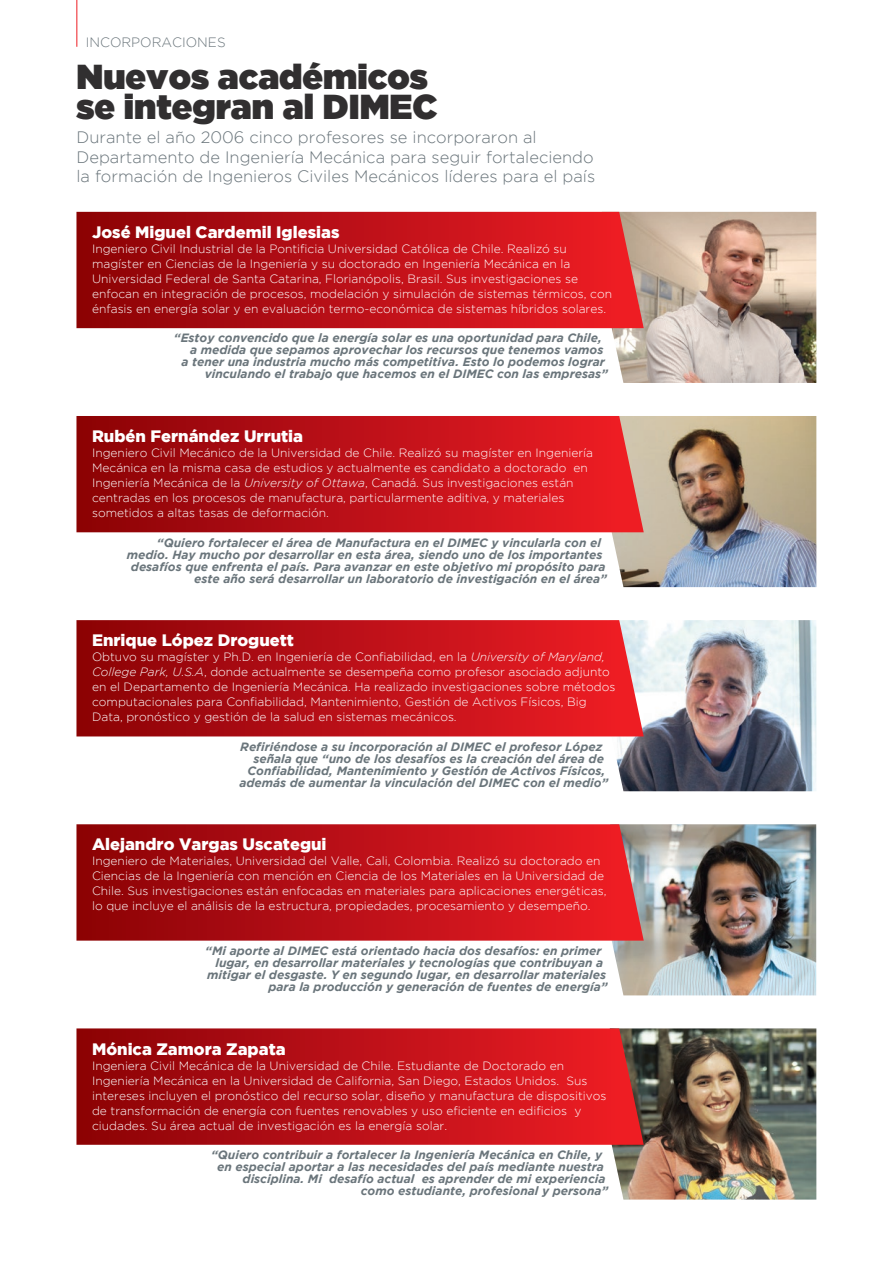
<style>
.page{position:relative;width:893px;height:1263px;background:#fff}
.page>*{position:absolute;margin:0;border:0;box-sizing:border-box;transform-origin:0 0}
.t1{font:34.5px/30px "Gotham Ultra";color:#312f30}
.t2{font:300 16.5px/19.5px "Gotham";color:#6a757b}
.t3{font:900 16.5px "Gotham";color:#fff}
.t4{font:300 13.5px "Gotham";color:#6a757b}
.t5{font:300 12px/15px "Gotham";color:#fff}
.t6{font:italic 700 12px "Gotham";color:#6a757b}
.s1{font-style:italic}
</style>
<div class="page">
<img style="left:602px;top:212px;width:214px;height:171px">
<svg style="left:76px;top:212px;width:568px;height:116px;background:#bc1319"></svg>
<img style="left:587px;top:416px;width:229px;height:171px">
<svg style="left:76px;top:416px;width:568px;height:116px;background:#bc141a"></svg>
<img style="left:609px;top:620px;width:207px;height:171px">
<svg style="left:76px;top:620px;width:568px;height:116px;background:#bd151b"></svg>
<img style="left:612px;top:824px;width:204px;height:171px">
<svg style="left:76px;top:824px;width:568px;height:117px;background:#bc151b"></svg>
<img style="left:611px;top:1028px;width:205px;height:171px">
<svg style="left:76px;top:1028px;width:568px;height:117px;background:#bb1319"></svg>
<hr style="left:76px;top:0;width:1px;height:47px;background:#ee1d23">
<p class="t4" style="left:86px;top:35px;width:141px">INCORPORACIONES</p>
<h1 class="t1" style="left:76px;top:61px;width:363px">Nuevos académicos se integran al DIMEC</h1>
<h2 class="t2" style="left:76px;top:127px;width:520px">Durante el año 2006 cinco profesores se incorporaron al<br>Departamento de Ingeniería Mecánica para seguir fortaleciendo la formación de Ingenieros Civiles Mecánicos líderes para el país</h2>
<h2 class="t3" style="left:92px;top:223px;width:249px">José Miguel Cardemil Iglesias</h2>
<p class="t5" style="left:92px;top:241px;width:522px">Ingeniero Civil Industrial de la Pontificia Universidad Católica de Chile. Realizó su magíster en Ciencias de la Ingeniería y su doctorado en Ingeniería Mecánica en la Universidad Federal de Santa Catarina, Florianópolis, Brasil. Sus investigaciones se enfocan en integración de procesos, modelación y simulación de sistemas térmicos, con énfasis en energía solar y en evaluación termo-económica de sistemas híbridos solares.</p>
<p class="t6" style="left:174px;top:331px;width:430px">“Estoy convencido que la energía solar es una oportunidad para Chile,</p>
<p class="t6" style="left:190px;top:343px;width:415px">a medida que sepamos aprovechar los recursos que tenemos vamos</p>
<p class="t6" style="left:181px;top:355px;width:425px">a tener una industria mucho más competitiva. Esto lo podemos lograr</p>
<p class="t6" style="left:205px;top:367px;width:405px">vinculando el trabajo que hacemos en el DIMEC con las empresas”</p>
<h2 class="t3" style="left:92px;top:427px;width:213px">Rubén Fernández Urrutia</h2>
<p class="t5" style="left:92px;top:445px;width:503px">Ingeniero Civil Mecánico de la Universidad de Chile. Realizó su magíster en Ingeniería Mecánica en la misma casa de estudios y actualmente es candidato a doctorado en Ingeniería Mecánica de la <span class="s1">University of Ottawa</span>, Canadá. Sus investigaciones están centradas en los procesos de manufactura, particularmente aditiva, y materiales sometidos a altas tasas de deformación.</p>
<p class="t6" style="left:157px;top:535px;width:446px">“Quiero fortalecer el área de Manufactura en el DIMEC y vincularla con el</p>
<p class="t6" style="left:127px;top:547px;width:477px">medio. Hay mucho por desarrollar en esta área, siendo uno de los importantes</p>
<p class="t6" style="left:131px;top:559px;width:476px">desafíos que enfrenta el país. Para avanzar en este objetivo mi propósito para</p>
<p class="t6" style="left:194px;top:571px;width:414px">este año será desarrollar un laboratorio de investigación en el área”</p>
<h2 class="t3" style="left:92px;top:631px;width:203px">Enrique López Droguett</h2>
<p class="t5" style="left:92px;top:649px;width:525px">Obtuvo su magíster y Ph.D. en Ingeniería de Confiabilidad, en la <span class="s1">University of Maryland, College Park, U.S.A</span>, donde actualmente se desempeña como profesor asociado adjunto en el Departamento de Ingeniería Mecánica. Ha realizado investigaciones sobre métodos computacionales para Confiabilidad, Mantenimiento, Gestión de Activos Físicos, Big Data, pronóstico y gestión de la salud en sistemas mecánicos.</p>
<p class="t6" style="left:240px;top:739px;width:364px">Refiriéndose a su incorporación al DIMEC el profesor López</p>
<p class="t6" style="left:253px;top:751px;width:352px">señala que “uno de los desafíos es la creación del área de</p>
<p class="t6" style="left:247px;top:763px;width:359px">Confiabilidad, Mantenimiento y Gestión de Activos Físicos,</p>
<p class="t6" style="left:239px;top:775px;width:371px">además de aumentar la vinculación del DIMEC con el medio”</p>
<h2 class="t3" style="left:92px;top:835px;width:236px">Alejandro Vargas Uscategui</h2>
<p class="t5" style="left:92px;top:853px;width:516px">Ingeniero de Materiales, Universidad del Valle, Cali, Colombia. Realizó su doctorado en Ciencias de la Ingeniería con mención en Ciencia de los Materiales en la Universidad de Chile. Sus investigaciones están enfocadas en materiales para aplicaciones energéticas, lo que incluye el análisis de la estructura, propiedades, procesamiento y desempeño.</p>
<p class="t6" style="left:205px;top:944px;width:398px">“Mi aporte al DIMEC está orientado hacia dos desafíos: en primer</p>
<p class="t6" style="left:215px;top:956px;width:389px">lugar, en desarrollar materiales y tecnologías que contribuyan a</p>
<p class="t6" style="left:207px;top:968px;width:401px">mitigar el desgaste. Y en segundo lugar, en desarrollar materiales</p>
<p class="t6" style="left:268px;top:980px;width:341px">para la producción y generación de fuentes de energía”</p>
<h2 class="t3" style="left:92px;top:1039px;width:195px">Mónica Zamora Zapata</h2>
<p class="t5" style="left:92px;top:1058px;width:516px">Ingeniera Civil Mecánica de la Universidad de Chile. Estudiante de Doctorado en Ingeniería Mecánica en la Universidad de California, San Diego, Estados Unidos. Sus intereses incluyen el pronóstico del recurso solar, diseño y manufactura de dispositivos de transformación de energía con fuentes renovables y uso eficiente en edificios y ciudades. Su área actual de investigación es la energía solar.</p>
<p class="t6" style="left:211px;top:1148px;width:393px">“Quiero contribuir a fortalecer la Ingeniería Mecánica en Chile, y</p>
<p class="t6" style="left:217px;top:1160px;width:388px">en especial aportar a las necesidades del país mediante nuestra</p>
<p class="t6" style="left:243px;top:1172px;width:364px">disciplina. Mi desafío actual es aprender de mi experiencia</p>
<p class="t6" style="left:361px;top:1184px;width:249px">como estudiante, profesional y persona”</p>
</div>
